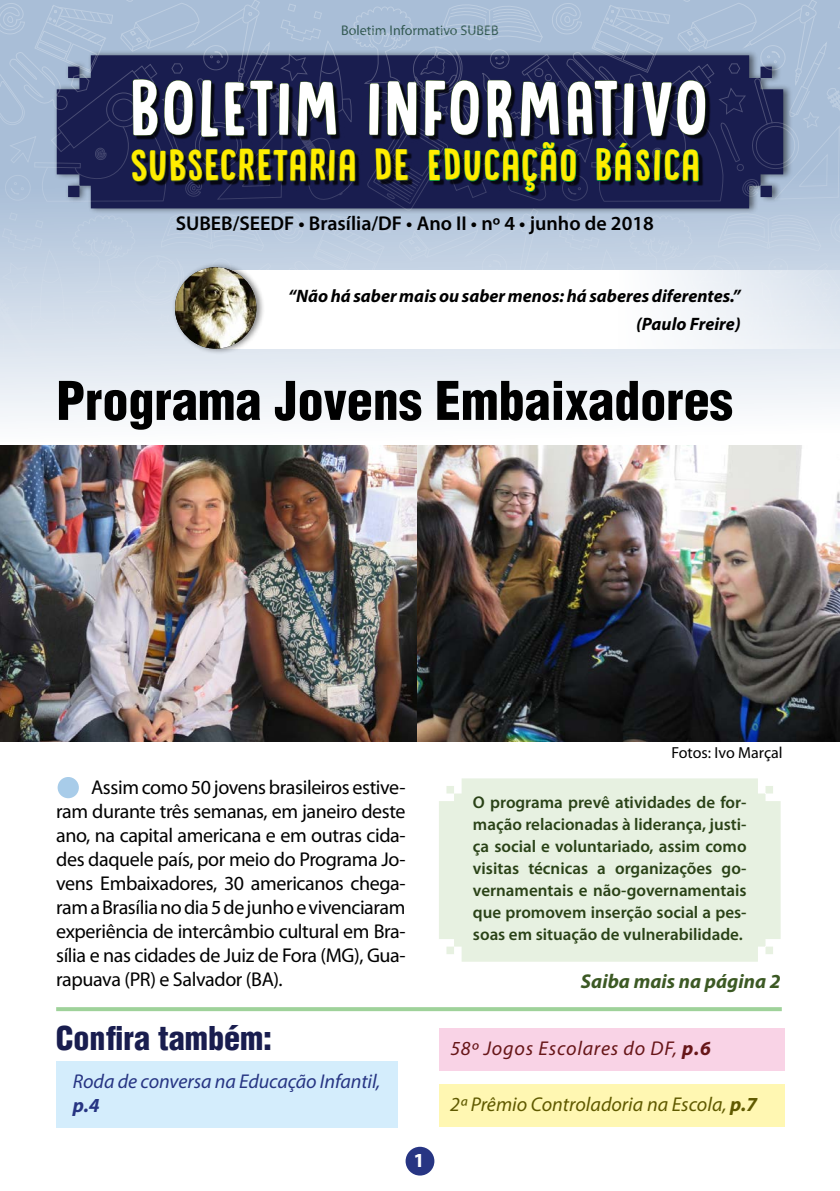
<style>
.page{position:relative;width:840px;height:1191px;background:#fff}
.page>*{position:absolute;margin:0;border:0;box-sizing:border-box;transform-origin:0 0}
.t1{font:81.8px "DK Canoodle";letter-spacing:.04em;color:#fff}
.t2{font:900 condensed 52px "Helvetica LT";color:#000}
.t3{font:46.8px "DK Canoodle";letter-spacing:.04em;color:#ffed00}
.t4{font:900 condensed 32px "Helvetica LT";color:#191d4f}
.t5{font:20px/24px "Myriad Pro";letter-spacing:-.02em;color:#000;text-align:justify}
.t6{font:600 20px "Myriad Pro";color:#000}
.t7{font:italic 20px "Myriad Pro";letter-spacing:-.005em;color:#273583}
.t8{font:italic 20px "Myriad Pro";color:#605a00}
.t9{font:italic 20px "Myriad Pro";letter-spacing:.04em;color:#671618}
.t10{font:italic 700 20px "Myriad Pro";color:#3c5924}
.t11{font:italic 700 20px "Myriad Pro";color:#273583}
.t12{font:700 20px "Myriad Pro";color:#fff}
.t13{font:italic 700 18px/27.6px "Myriad Pro";color:#000;text-align:right}
.t14{font:600 17px/22px "Myriad Pro";color:#2a4217;text-align:justify}
.t15{font:16px "Myriad Pro";color:#000}
.t16{font:14px "Myriad Pro";color:#3c5924}
.s1{font-weight:700}
</style>
<div class="page">
<div style="left:0;top:0;width:839px;height:441px;background:#f3f6f9"></div>
<svg style="left:0;top:0;width:839px;height:378px;background:#9ba8c1"></svg>
<div style="left:210px;top:270px;width:629px;height:79px;background:linear-gradient(to right,#fff,#eaeff5)"></div>
<div style="left:438px;top:1028px;width:345px;height:43px;background:#f9d3e6"></div>
<div style="left:56px;top:1061px;width:341px;height:67px;background:#d4edfc"></div>
<div style="left:438px;top:1084px;width:345px;height:42px;background:#fff7b2"></div>
<svg style="left:56px;top:1007px;width:725px;height:4px;background:#a2d39d"></svg>
<div style="left:134px;top:82px;width:576px;height:115px;background:#000;opacity:.75"></div>
<svg style="left:369px;top:83px;width:10px;height:52px"></svg>
<svg style="left:387px;top:81px;width:29px;height:55px;background:#151b29"></svg>
<svg style="left:131px;top:79px;width:224px;height:120px;background:#191e3a"></svg>
<svg style="left:375px;top:148px;width:33px;height:51px;background:#1e243d"></svg>
<svg style="left:424px;top:80px;width:281px;height:112px;background:#152239"></svg>
<div style="left:172px;top:261px;width:93px;height:94px;background:#000;opacity:.5"></div>
<img style="left:175px;top:267px;width:81px;height:81px;border-radius:41px">
<div style="left:58px;top:777px;width:21px;height:21px;background:#a8cce9;border-radius:50%"></div>
<img style="left:0;top:446px;width:417px;height:295px">
<img style="left:417px;top:446px;width:422px;height:295px">
<div style="left:439px;top:778px;width:341px;height:183px;background:#e7f1e1"></div>
<div style="left:405px;top:1146px;width:29px;height:29px;background:#273583;border-radius:50%"></div>
<p class="t16" style="left:341px;top:21px;width:159px">Boletim Informativo SUBEB</p>
<h1 class="t1" style="left:130px;top:67px;width:578px">BOLETIM INFORMATIVO</h1>
<h3 class="t3" style="left:130px;top:141px;width:570px">SUBSECRETARIA DE EDUCAÇÃO BÁSICA</h3>
<p class="t6" style="left:176px;top:211px;width:479px">SUBEB/SEEDF • Brasília/DF • Ano II • nº 4 • junho de 2018</p>
<p class="t13" style="left:288px;top:281px;width:454px">“Não há saber mais ou saber menos: há saberes diferentes.” (Paulo Freire)</p>
<h2 class="t2" style="left:56px;top:368px;width:677px">Programa Jovens Embaixadores</h2>
<p class="t5" style="left:56px;top:775px;width:351px;text-indent:35px">Assim como 50 jovens brasileiros estive&shy;ram durante três semanas, em janeiro deste ano, na capital americana e em outras cida&shy;des daquele país, por meio do Programa Jo&shy;vens Embaixadores, 30 americanos chega&shy;ram a Brasília no dia 5 de junho e vivenciaram experiência de intercâmbio cultural em Bra&shy;sília e nas cidades de Juiz de Fora (MG), Gua&shy;rapuava (PR) e Salvador (BA).</p>
<h3 class="t4" style="left:56px;top:1018px;width:217px">Confira também:</h3>
<p class="t7" style="left:73px;top:1068px;width:309px">Roda de conversa na Educação Infantil,</p>
<p class="t11" style="left:73px;top:1092px;width:28px">p.4</p>
<p class="t12" style="left:413px;top:1149px;width:13px">1</p>
<p class="t15" style="left:671px;top:743px;width:113px">Fotos: Ivo Marçal</p>
<p class="t14" style="left:472px;top:791px;width:275px">O programa prevê atividades de for&shy;mação relacionadas à liderança, justi&shy;ça social e voluntariado, assim como visitas técnicas a organizações go&shy;vernamentais e não-governamentais que promovem inserção social a pes&shy;soas em situação de vulnerabilidade.</p>
<p class="t10" style="left:580px;top:968px;width:201px">Saiba mais na página 2</p>
<p class="t9" style="left:450px;top:1035px;width:262px">58º Jogos Escolares do DF, <span class="s1">p.6</span></p>
<p class="t8" style="left:450px;top:1091px;width:308px">2ª Prêmio Controladoria na Escola, <span class="s1">p.7</span></p>
</div>
